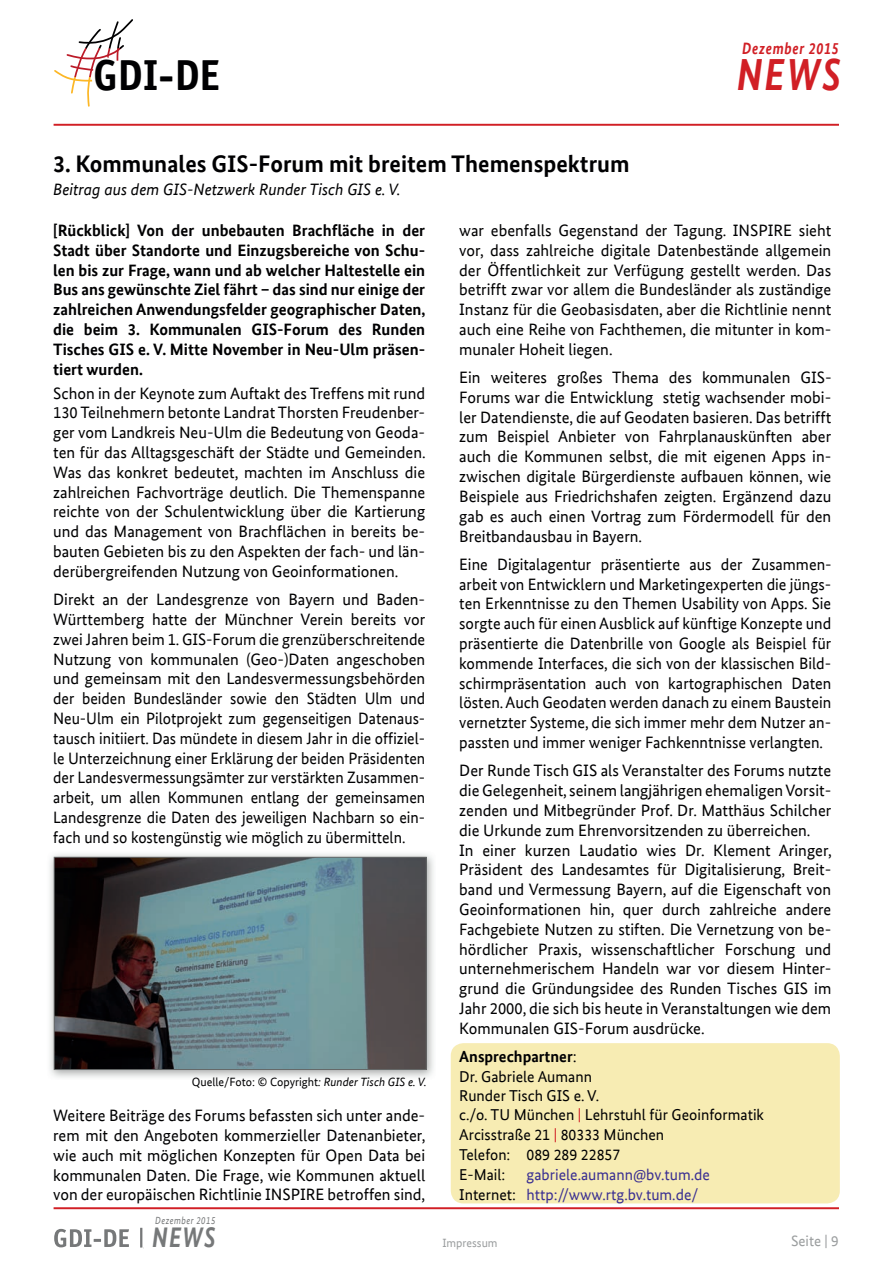
<style>
.page{position:relative;width:893px;height:1263px;background:#fff}
.page>*{position:absolute;margin:0;border:0;box-sizing:border-box;transform-origin:0 0}
.t1{font:italic 700 45px "Bundes Sans Web";color:#d11f25;scale:.85 1}
.t2{font:700 43.5px "Officina Sans";color:#000002}
.t3{font:italic 700 28.35px "Bundes Sans Web";color:#767879;scale:.82 1}
.t4{font:700 24px "Bundes Sans Web";color:#000002}
.t5{font:16.5px/19.8px "Bundes Sans Web";color:#000002;text-align:justify}
.t6{font:700 16.5px/19.8px "Bundes Sans Web";color:#000002;text-align:justify}
.t7{font:italic 16.5px "Bundes Sans Web";color:#000002}
.t8{font:italic 700 16.5px "Bundes Sans Web";letter-spacing:.05em;color:#d11f25;scale:.85 1}
.t9{font:700 16.2px "Bundes Sans Web";color:#000002}
.t10{font:15.75px/19.5px "Bundes Sans Web";color:#000002}
.t11{font:15.75px/20.7px "Bundes Sans Web";color:#3a2f92}
.t12{font:15px "Bundes Sans Web";color:#9b9e9f}
.t13{font:12px "Bundes Sans Web";color:#000002}
.t14{font:12px "Bundes Sans Web";color:#9b9e9f}
.t15{font:italic 10.35px "Bundes Sans Web";letter-spacing:.05em;color:#767879;scale:.85 1}
.s1{font-weight:400}
.s2{color:#d11f25}
.s3{font-style:italic}
.s4{color:#000002}
</style>
<div class="page">
<div style="left:451px;top:1043px;width:389px;height:160px;background:#f7ecb3;border-radius:13px"></div>
<hr style="left:54px;top:1207px;width:785px;height:2px;background:#d11f25">
<hr style="left:54px;top:124px;width:785px;height:2px;background:#d11f25">
<svg style="left:54px;top:19px;width:79px;height:88px"></svg>
<svg style="left:150px;top:1207px;width:69px;height:3px"></svg>
<svg style="left:54px;top:1228px;width:90px;height:20px"></svg>
<img style="left:49px;top:854px;width:385px;height:224px">
<img style="left:56px;top:859px;width:368px;height:209px">
<div style="left:54px;top:857px;width:372px;height:213px;border:1px solid #656868"></div>
<p class="t8" style="left:742px;top:39px;width:115px">Dezember 2015</p>
<h2 class="t2" style="left:93px;top:48px;width:128px">GDI-DE</h2>
<h1 class="t1" style="left:737px;top:49px;width:124px">NEWS</h1>
<h3 class="t4" style="left:53px;top:149px;width:578px">3. Kommunales GIS-Forum mit breitem Themenspektrum</h3>
<p class="t7" style="left:53px;top:180px;width:349px">Beitrag aus dem GIS-Netzwerk Runder Tisch GIS e. V.</p>
<p class="t6" style="left:53px;top:220px;width:374px">[Rückblick] Von der unbebauten Brachfläche in der Stadt über Standorte und Einzugsbereiche von Schu&shy;len bis zur Frage, wann und ab welcher Haltestelle ein Bus ans gewünschte Ziel fährt – das sind nur einige der zahlreichen Anwendungsfelder geographischer Daten, die beim 3. Kommunalen GIS-Forum des Runden Tisches GIS e. V. Mitte November in Neu-Ulm präsen&shy;tiert wurden.</p>
<p class="t5" style="left:53px;top:383px;width:374px">Schon in der Keynote zum Auftakt des Treffens mit rund 130 Teilnehmern betonte Landrat Thorsten Freudenber&shy;ger vom Landkreis Neu-Ulm die Bedeutung von Geoda&shy;ten für das Alltagsgeschäft der Städte und Gemeinden.<br>Was das konkret bedeutet, machten im Anschluss die zahlreichen Fachvorträge deutlich. Die Themenspanne reichte von der Schulentwicklung über die Kartierung und das Management von Brachflächen in bereits be&shy;bauten Gebieten bis zu den Aspekten der fach- und län&shy;derübergreifenden Nutzung von Geoinformationen.</p>
<p class="t5" style="left:53px;top:590px;width:374px">Direkt an der Landesgrenze von Bayern und Baden-Württemberg hatte der Münchner Verein bereits vor zwei Jahren beim 1. GIS-Forum die grenzüberschreitende Nutzung von kommunalen (Geo-)Daten angeschoben und gemeinsam mit den Landesvermessungsbehörden der beiden Bundesländer sowie den Städten Ulm und Neu-Ulm ein Pilotprojekt zum gegenseitigen Datenaus&shy;tausch initiiert. Das mündete in diesem Jahr in die offiziel&shy;le Unterzeichnung einer Erklärung der beiden Präsidenten der Landesvermessungsämter zur verstärkten Zusammen&shy;arbeit, um allen Kommunen entlang der gemeinsamen Landesgrenze die Daten des jeweiligen Nachbarn so ein&shy;fach und so kostengünstig wie möglich zu übermitteln.</p>
<p class="t5" style="left:459px;top:220px;width:374px">war ebenfalls Gegenstand der Tagung. INSPIRE sieht vor, dass zahlreiche digitale Datenbestände allgemein der Öffentlichkeit zur Verfügung gestellt werden. Das betrifft zwar vor allem die Bundesländer als zuständige Instanz für die Geobasisdaten, aber die Richtlinie nennt auch eine Reihe von Fachthemen, die mitunter in kom&shy;munaler Hoheit liegen.</p>
<p class="t5" style="left:459px;top:367px;width:374px">Ein weiteres großes Thema des kommunalen GIS-Forums war die Entwicklung stetig wachsender mobi&shy;ler Datendienste, die auf Geodaten basieren. Das betrifft zum Beispiel Anbieter von Fahrplanauskünften aber auch die Kommunen selbst, die mit eigenen Apps in&shy;zwischen digitale Bürgerdienste aufbauen können, wie Beispiele aus Friedrichshafen zeigten. Ergänzend dazu gab es auch einen Vortrag zum Fördermodell für den Breitbandausbau in Bayern.</p>
<p class="t5" style="left:459px;top:554px;width:374px">Eine Digitalagentur präsentierte aus der Zusammen&shy;arbeit von Entwicklern und Marketingexperten die jüngs&shy;ten Erkenntnisse zu den Themen Usability von Apps. Sie sorgte auch für einen Ausblick auf künftige Konzepte und präsentierte die Datenbrille von Google als Beispiel für kommende Interfaces, die sich von der klassischen Bild&shy;schirmpräsentation auch von kartographischen Daten lösten. Auch Geodaten werden danach zu einem Baustein vernetzter Systeme, die sich immer mehr dem Nutzer an&shy;passten und immer weniger Fachkenntnisse verlangten.</p>
<p class="t5" style="left:459px;top:761px;width:374px;text-align:left">Der Runde Tisch GIS als Veranstalter des Forums nutzte die Gelegenheit, seinem langjährigen ehemaligen Vorsit&shy;zenden und Mitbegründer Prof. Dr. Matthäus Schilcher die Urkunde zum Ehrenvorsitzenden zu überreichen.<br>In einer kurzen Laudatio wies Dr. Klement Aringer, Präsident des Landesamtes für Digitalisierung, Breit&shy;band und Vermessung Bayern, auf die Eigenschaft von Geoinformationen hin, quer durch zahlreiche andere Fachgebiete Nutzen zu stiften. Die Vernetzung von be&shy;hördlicher Praxis, wissenschaftlicher Forschung und unternehmerischem Handeln war vor diesem Hinter&shy;grund die Gründungsidee des Runden Tisches GIS im Jahr 2000, die sich bis heute in Veranstaltungen wie dem Kommunalen GIS-Forum ausdrücke.</p>
<p class="t9" style="left:459px;top:1047px;width:119px">Ansprechpartner<span class="s1">:</span></p>
<p class="t10" style="left:459px;top:1067px;width:306px">Dr. Gabriele Aumann<br>Runder Tisch GIS e. V.<br>c./o. TU München <span class="s2">|</span> Lehrstuhl für Geoinformatik<br>Arcisstraße 21 <span class="s2">|</span> 80333 München<br>Telefon: 089 289 22857<br>E-Mail:</p>
<p class="t13" style="left:192px;top:1075px;width:236px">Quelle/Foto: © Copyright<span class="s3">: Runder Tisch GIS e. V.</span></p>
<p class="t5" style="left:53px;top:1106px;width:374px">Weitere Beiträge des Forums befassten sich unter ande&shy;rem mit den Angeboten kommerzieller Datenanbieter, wie auch mit möglichen Konzepten für Open Data bei kommunalen Daten. Die Frage, wie Kommunen aktuell von der europäischen Richtlinie INSPIRE betroffen sind,</p>
<p class="t11" style="left:459px;top:1164px;width:252px;text-indent:67px">gabriele.aumann@bv.tum.de<br><span class="s4">Internet:</span> http://www.rtg.bv.tum.de/</p>
<p class="t14" style="left:442px;top:1236px;width:57px">Impressum</p>
<p class="t12" style="left:791px;top:1233px;width:49px">Seite | 9</p>
<p class="t15" style="left:155px;top:1215px;width:72px">Dezember 2015</p>
<h3 class="t3" style="left:152px;top:1221px;width:79px">NEWS</h3>
</div>
